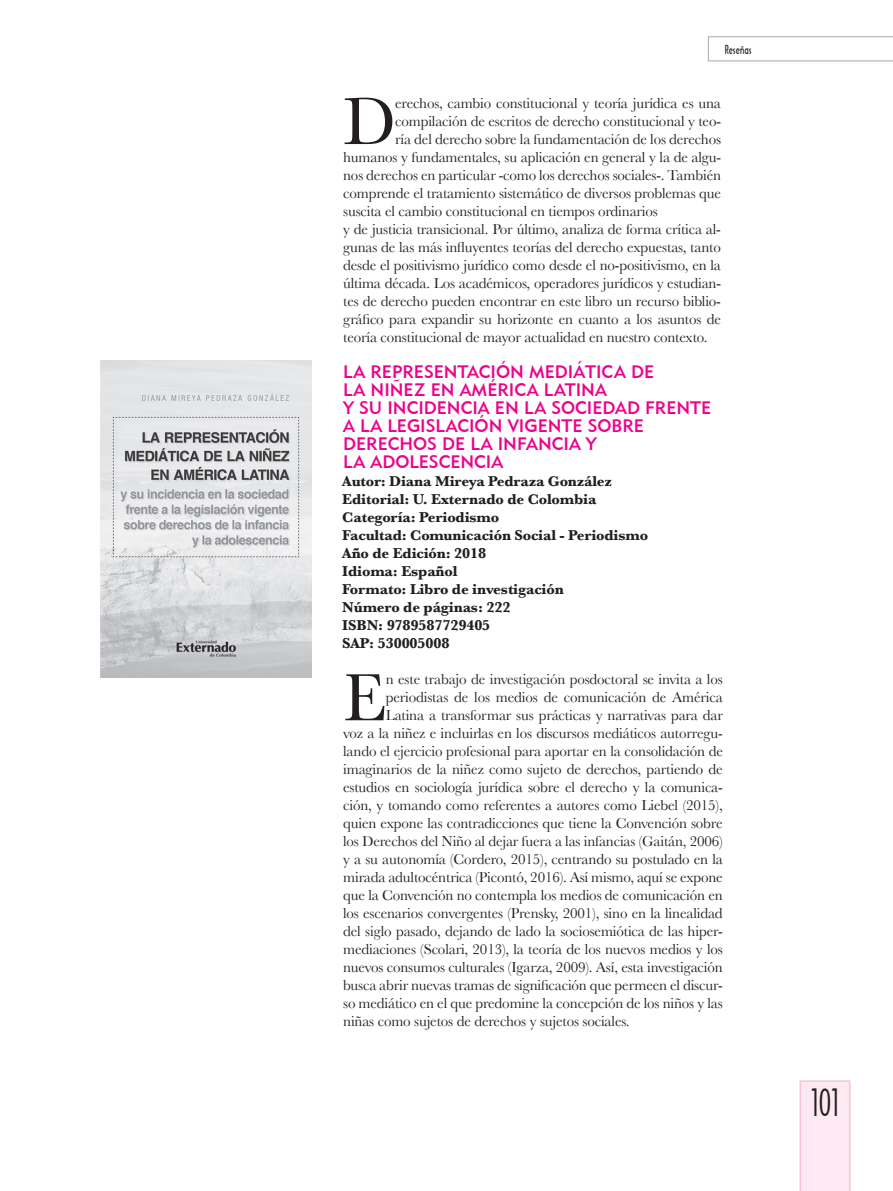
<style>
.page{position:relative;width:893px;height:1191px;background:#fff}
.page>*{position:absolute;margin:0;border:0;box-sizing:border-box;transform-origin:0 0}
.t1{font:69.3px "Baskerville";color:#231f20}
.t2{font:36px "Architecture Plain";color:#231f20;scale:.8 1}
.t3{font:18px/18px "Geometric 415 BT Medium A";color:#ed028c}
.t4{font:15px "Baskerville";letter-spacing:-.01em;color:#231f20}
.t5{font:700 15px/18px "Baskerville";letter-spacing:-.01em;color:#231f20}
.t6{font:12px "Architecture Plain";color:#231f20}
</style>
<div class="page">
<div style="left:799px;top:1080px;width:51px;height:111px;background:#fce9f1"></div>
<svg style="left:708px;top:36px;width:185px;height:25px"></svg>
<img style="left:101px;top:360px;width:211px;height:317px">
<p class="t6" style="left:725px;top:42px;width:28px">Reseñas</p>
<h1 class="t1" style="left:343px;top:81px;width:54px">D</h1>
<p class="t4" style="left:395px;top:94px;width:327px">erechos, cambio constitucional y teoría jurídica es una</p>
<p class="t4" style="left:395px;top:112px;width:327px">compilación de escritos de derecho constitucional y teo-</p>
<p class="t4" style="left:395px;top:130px;width:327px">ría del derecho sobre la fundamentación de los derechos</p>
<p class="t4" style="left:343px;top:148px;width:379px">humanos y fundamentales, su aplicación en general y la de algu-</p>
<p class="t4" style="left:343px;top:166px;width:379px">nos derechos en particular -como los derechos sociales-. También</p>
<p class="t4" style="left:343px;top:184px;width:379px">comprende el tratamiento sistemático de diversos problemas que</p>
<p class="t4" style="left:343px;top:202px;width:316px">suscita el cambio constitucional en tiempos ordinarios</p>
<p class="t4" style="left:343px;top:220px;width:379px">y de justicia transicional. Por último, analiza de forma crítica al-</p>
<p class="t4" style="left:343px;top:238px;width:379px">gunas de las más influyentes teorías del derecho expuestas, tanto</p>
<p class="t4" style="left:343px;top:256px;width:379px">desde el positivismo jurídico como desde el no-positivismo, en la</p>
<p class="t4" style="left:343px;top:274px;width:379px">última década. Los académicos, operadores jurídicos y estudian-</p>
<p class="t4" style="left:343px;top:292px;width:379px">tes de derecho pueden encontrar en este libro un recurso biblio-</p>
<p class="t4" style="left:343px;top:310px;width:379px">gráfico para expandir su horizonte en cuanto a los asuntos de</p>
<p class="t4" style="left:343px;top:328px;width:366px">teoría constitucional de mayor actualidad en nuestro contexto.</p>
<p class="t3" style="left:343px;top:362px;width:370px">LA REPRESENTACIÓN MEDIÁTICA DE<br>LA NIÑEZ EN AMÉRICA LATINA<br>Y SU INCIDENCIA EN LA SOCIEDAD FRENTE<br>A LA LEGISLACIÓN VIGENTE SOBRE<br>DERECHOS DE LA INFANCIA Y<br>LA ADOLESCENCIA</p>
<p class="t5" style="left:342px;top:472px;width:307px">Autor: Diana Mireya Pedraza González<br>Editorial: U. Externado de Colombia<br>Categoría: Periodismo<br>Facultad: Comunicación Social - Periodismo<br>Año de Edición: 2018<br>Idioma: Español<br>Formato: Libro de investigación<br>Número de páginas: 222<br>ISBN: 9789587729405<br>SAP: 530005008</p>
<h1 class="t1" style="left:343px;top:657px;width:45px">E</h1>
<p class="t4" style="left:386px;top:670px;width:338px">n este trabajo de investigación posdoctoral se invita a los</p>
<p class="t4" style="left:386px;top:688px;width:338px">periodistas de los medios de comunicación de América</p>
<p class="t4" style="left:386px;top:706px;width:339px">Latina a transformar sus prácticas y narrativas para dar</p>
<p class="t4" style="left:343px;top:724px;width:381px">voz a la niñez e incluirlas en los discursos mediáticos autorregu-</p>
<p class="t4" style="left:343px;top:742px;width:381px">lando el ejercicio profesional para aportar en la consolidación de</p>
<p class="t4" style="left:343px;top:760px;width:381px">imaginarios de la niñez como sujeto de derechos, partiendo de</p>
<p class="t4" style="left:343px;top:778px;width:381px">estudios en sociología jurídica sobre el derecho y la comunica-</p>
<p class="t4" style="left:343px;top:796px;width:381px">ción, y tomando como referentes a autores como Liebel (2015),</p>
<p class="t4" style="left:343px;top:814px;width:381px">quien expone las contradicciones que tiene la Convención sobre</p>
<p class="t4" style="left:343px;top:832px;width:381px">los Derechos del Niño al dejar fuera a las infancias (Gaitán, 2006)</p>
<p class="t4" style="left:343px;top:850px;width:381px">y a su autonomía (Cordero, 2015), centrando su postulado en la</p>
<p class="t4" style="left:343px;top:868px;width:381px">mirada adultocéntrica (Picontó, 2016). Así mismo, aquí se expone</p>
<p class="t4" style="left:343px;top:886px;width:381px">que la Convención no contempla los medios de comunicación en</p>
<p class="t4" style="left:343px;top:904px;width:381px">los escenarios convergentes (Prensky, 2001), sino en la linealidad</p>
<p class="t4" style="left:343px;top:922px;width:381px">del siglo pasado, dejando de lado la sociosemiótica de las hiper-</p>
<p class="t4" style="left:343px;top:940px;width:381px">mediaciones (Scolari, 2013), la teoría de los nuevos medios y los</p>
<p class="t4" style="left:343px;top:958px;width:381px">nuevos consumos culturales (Igarza, 2009). Así, esta investigación</p>
<p class="t4" style="left:343px;top:976px;width:381px">busca abrir nuevas tramas de significación que permeen el discur-</p>
<p class="t4" style="left:343px;top:994px;width:381px">so mediático en el que predomine la concepción de los niños y las</p>
<p class="t4" style="left:343px;top:1012px;width:288px">niñas como sujetos de derechos y sujetos sociales.</p>
<h2 class="t2" style="left:811px;top:1080px;width:37px">101</h2>
</div>
